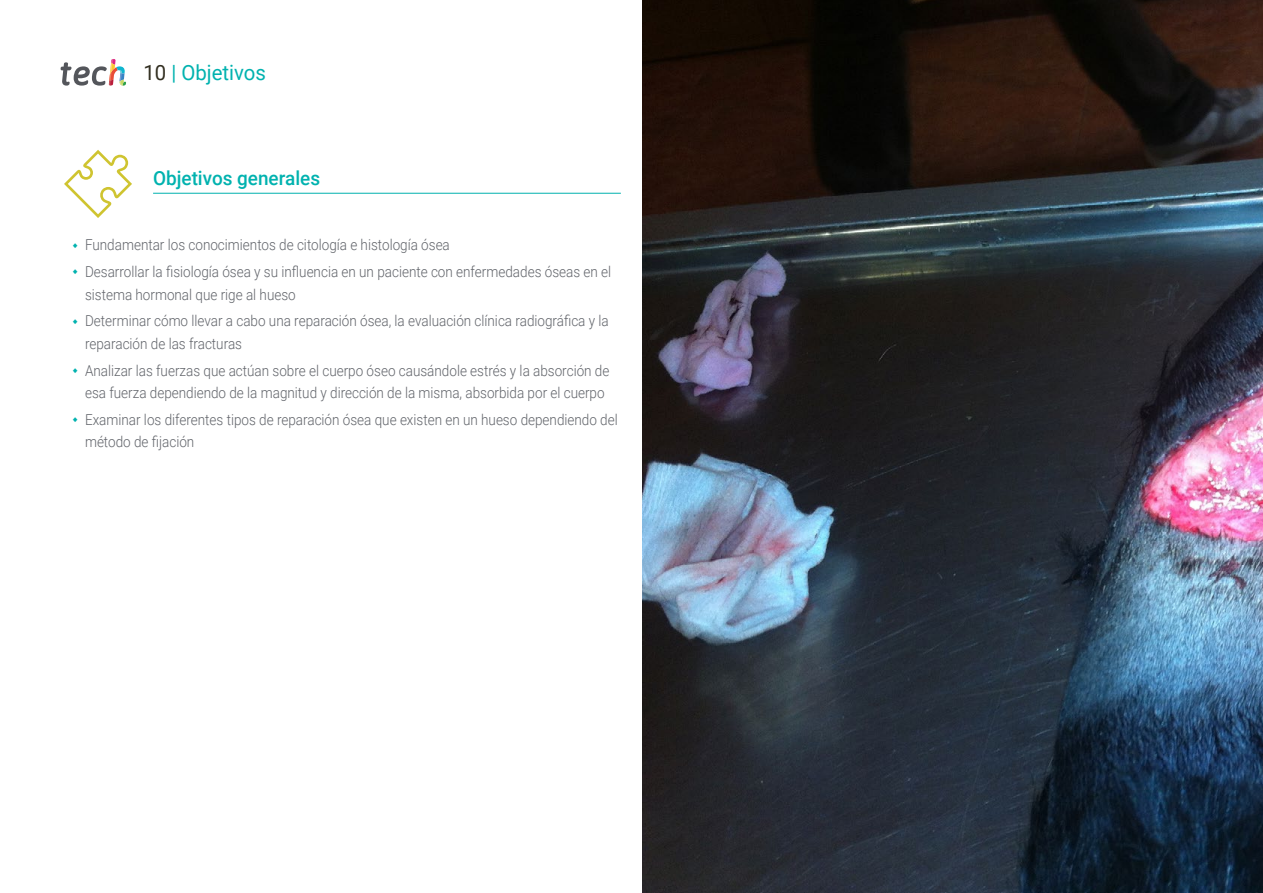
<style>
.page{position:relative;width:1263px;height:893px;background:#fff}
.page>*{position:absolute;margin:0;border:0;box-sizing:border-box;transform-origin:0 0}
.t1{font:21px "Roboto";color:#00b2af}
.t2{font:500 19.5px "Roboto";color:#00b2af}
.t3{font:300 15px/26.7px "Roboto";color:#61646a;scale:.9 1}
.s1{color:#312e20}
</style>
<div class="page">
<hr style="left:153px;top:193px;width:468px;height:1px;background:#00b2af">
<svg style="left:64px;top:150px;width:68px;height:68px"></svg>
<img style="left:642px;top:0;width:621px;height:893px">
<svg style="left:61px;top:59px;width:65px;height:27px"></svg>
<h1 class="t1" style="left:144px;top:57px;width:124px"><span class="s1">10</span> | Objetivos</h1>
<h2 class="t2" style="left:153px;top:164px;width:169px">Objetivos generales</h2>
<p class="t3" style="left:85px;top:231px;width:586px">Fundamentar los conocimientos de citología e histología ósea<br>Desarrollar la fisiología ósea y su influencia en un paciente con enfermedades óseas en el</p>
<p class="t3" style="left:85px;top:280px;width:583px">sistema hormonal que rige al hueso<br>Determinar cómo llevar a cabo una reparación ósea, la evaluación clínica radiográfica y la</p>
<p class="t3" style="left:85px;top:330px;width:584px">reparación de las fracturas<br>Analizar las fuerzas que actúan sobre el cuerpo óseo causándole estrés y la absorción de</p>
<p class="t3" style="left:85px;top:379px;width:593px">esa fuerza dependiendo de la magnitud y dirección de la misma, absorbida por el cuerpo<br>Examinar los diferentes tipos de reparación ósea que existen en un hueso dependiendo del</p>
<p class="t3" style="left:85px;top:428px;width:123px">método de fijación</p>
</div>
